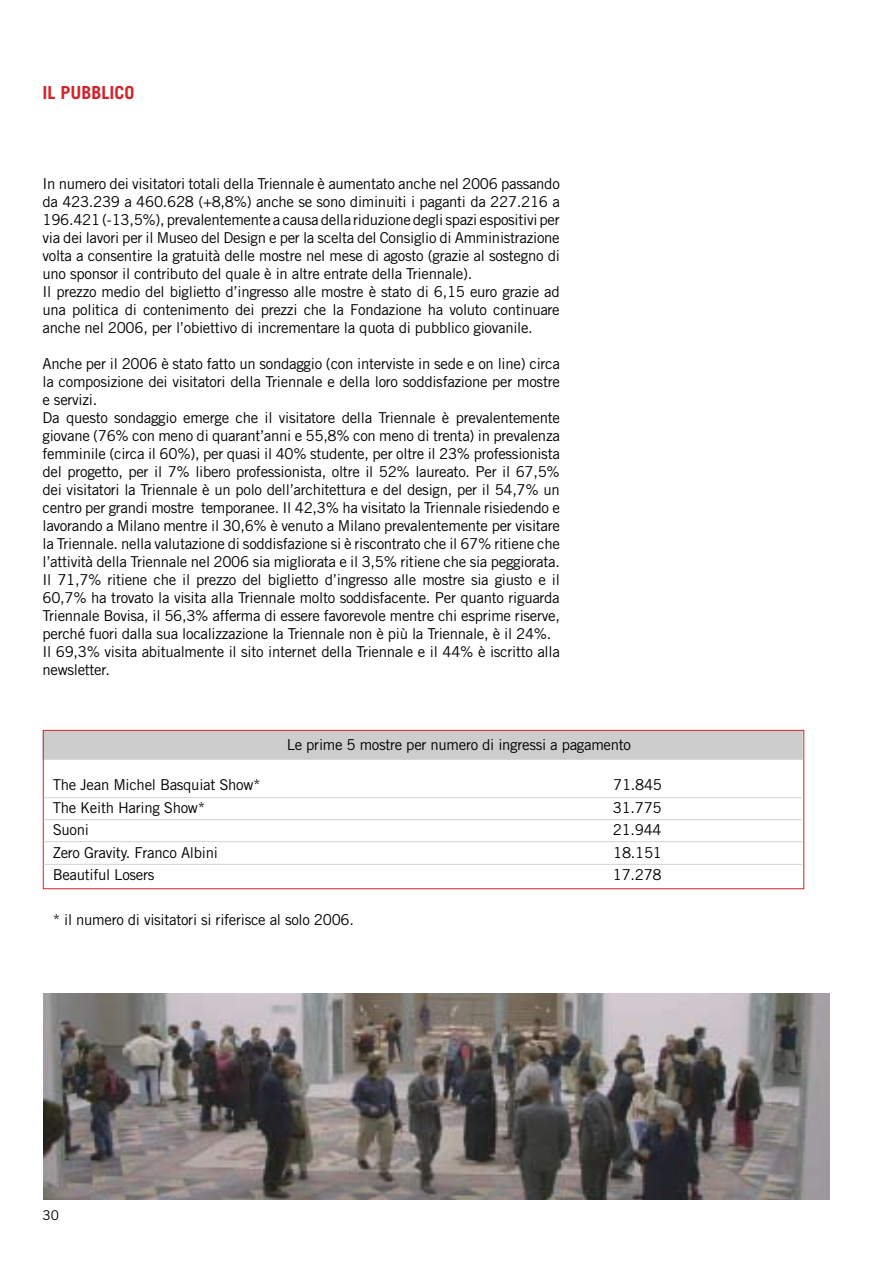
<style>
.page{position:relative;width:893px;height:1263px;background:#fff}
.page>*{position:absolute;margin:0;border:0;box-sizing:border-box;transform-origin:0 0}
.t1{font:700 18px "Trade Gothic";color:#d2232a}
.t2{font:15px/18px "Trade Gothic";letter-spacing:-.02em;color:#000}
.t3{font:13.5px "Trade Gothic";color:#000}
</style>
<div class="page">
<img style="left:43px;top:994px;width:786px;height:205px">
<div style="left:43px;top:731px;width:759px;height:28px;background:#cdcdcd"></div>
<div style="left:43px;top:730px;width:761px;height:159px;border:1px solid #d2232a"></div>
<hr style="left:44px;top:819px;width:758px;height:1px;background:#d1d3d4">
<hr style="left:44px;top:797px;width:758px;height:1px;background:#d1d3d4">
<hr style="left:44px;top:864px;width:758px;height:1px;background:#d1d3d4">
<hr style="left:44px;top:841px;width:758px;height:1px;background:#d1d3d4">
<p class="t1" style="left:43px;top:81px;width:94px">IL PUBBLICO</p>
<p class="t2" style="left:43px;top:174px;width:519px">In numero dei visitatori totali della Triennale è aumentato anche nel 2006 passando da 423.239 a 460.628 (+8,8%) anche se sono diminuiti i paganti da 227.216 a 196.421 (-13,5%), prevalentemente a causa della riduzione degli spazi espositivi per via dei lavori per il Museo del Design e per la scelta del Consiglio di Amministrazione volta a consentire la gratuità delle mostre nel mese di agosto (grazie al sostegno di uno sponsor il contributo del quale è in altre entrate della Triennale).<br>Il prezzo medio del biglietto d’ingresso alle mostre è stato di 6,15 euro grazie ad una politica di contenimento dei prezzi che la Fondazione ha voluto continuare anche nel 2006, per l’obiettivo di incrementare la quota di pubblico giovanile.</p>
<p class="t2" style="left:43px;top:354px;width:519px">Anche per il 2006 è stato fatto un sondaggio (con interviste in sede e on line) circa la composizione dei visitatori della Triennale e della loro soddisfazione per mostre e servizi.<br>Da questo sondaggio emerge che il visitatore della Triennale è prevalentemente giovane (76% con meno di quarant’anni e 55,8% con meno di trenta) in prevalenza femminile (circa il 60%), per quasi il 40% studente, per oltre il 23% professionista del progetto, per il 7% libero professionista, oltre il 52% laureato. Per il 67,5% dei visitatori la Triennale è un polo dell’architettura e del design, per il 54,7% un centro per grandi mostre temporanee. Il 42,3% ha visitato la Triennale risiedendo e lavorando a Milano mentre il 30,6% è venuto a Milano prevalentemente per visitare la Triennale. nella valutazione di soddisfazione si è riscontrato che il 67% ritiene che l’attività della Triennale nel 2006 sia migliorata e il 3,5% ritiene che sia peggiorata.<br>Il 71,7% ritiene che il prezzo del biglietto d’ingresso alle mostre sia giusto e il 60,7% ha trovato la visita alla Triennale molto soddisfacente. Per quanto riguarda Triennale Bovisa, il 56,3% afferma di essere favorevole mentre chi esprime riserve, perché fuori dalla sua localizzazione la Triennale non è più la Triennale, è il 24%.<br>Il 69,3% visita abitualmente il sito internet della Triennale e il 44% è iscritto alla newsletter.</p>
<p class="t2" style="left:287px;top:735px;width:346px">Le prime 5 mostre per numero di ingressi a pagamento</p>
<p class="t2" style="left:53px;top:776px;width:209px">The Jean Michel Basquiat Show*</p>
<p class="t2" style="left:613px;top:776px;width:50px">71.845</p>
<p class="t2" style="left:53px;top:798px;width:154px">The Keith Haring Show*</p>
<p class="t2" style="left:613px;top:798px;width:50px">31.775</p>
<p class="t2" style="left:53px;top:821px;width:38px">Suoni</p>
<p class="t2" style="left:613px;top:821px;width:41px">21.944</p>
<p class="t2" style="left:53px;top:843px;width:167px">Zero Gravity. Franco Albini</p>
<p class="t2" style="left:613px;top:843px;width:50px">18.151</p>
<p class="t2" style="left:53px;top:866px;width:103px">Beautiful Losers</p>
<p class="t2" style="left:613px;top:866px;width:50px">17.278</p>
<p class="t2" style="left:53px;top:911px;width:303px">* il numero di visitatori si riferisce al solo 2006.</p>
<p class="t3" style="left:43px;top:1207px;width:18px">30</p>
</div>
